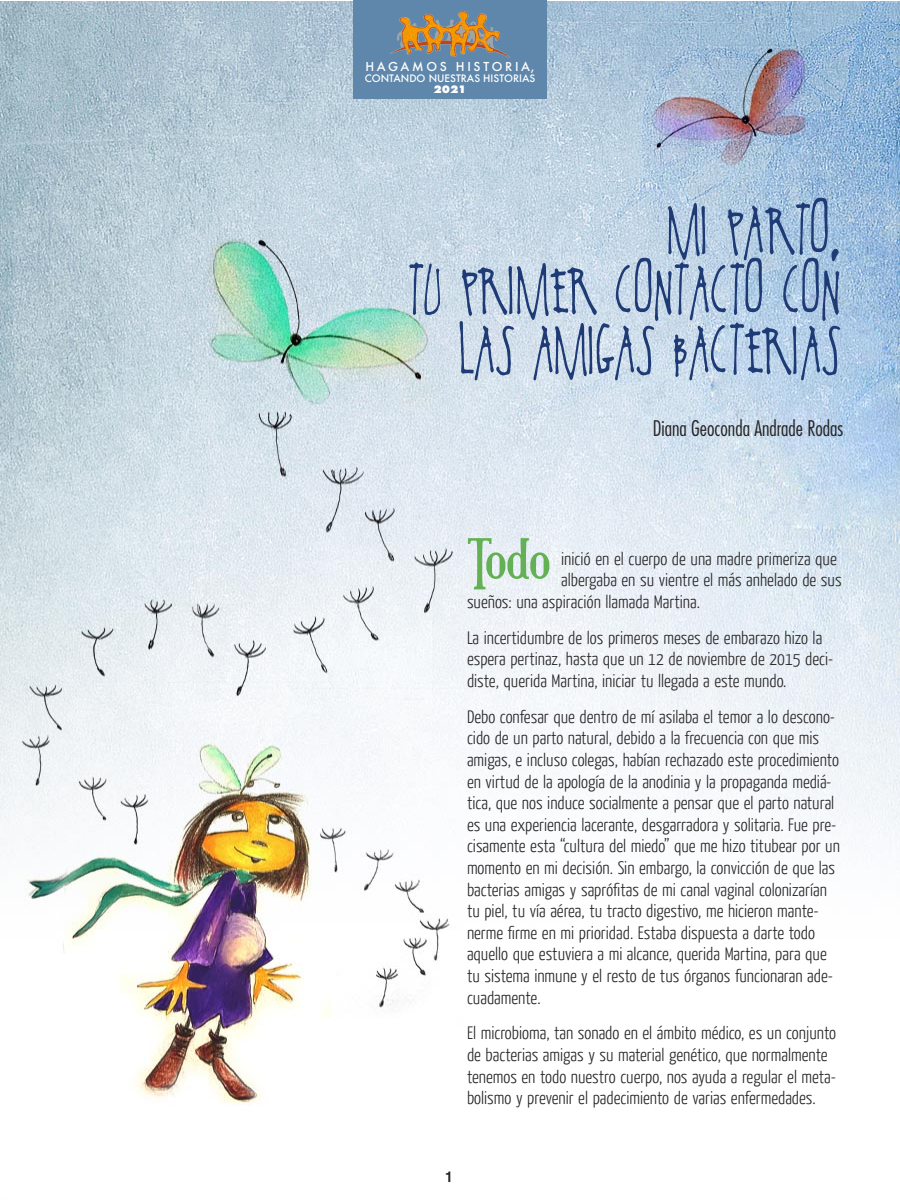
<style>
.page{position:relative;width:900px;height:1200px;background:#fff}
.page>*{position:absolute;margin:0;border:0;box-sizing:border-box;transform-origin:0 0}
.t1{font:82px/60px "Another Hand Font";letter-spacing:-.015em;color:#1f3b76;text-align:right}
.t2{font:60px "Euphorigenic";color:#63b154}
.t3{font:300 condensed 21px "Futura";color:#272526}
.t4{font:300 18px/21.6px "Yanone Kaffeesatz";color:#272526}
.t5{font:700 condensed 14px "Helvetica";color:#272526}
.t6{font:500 12px "Futura";letter-spacing:.225em;color:#fff}
.t7{font:500 10px "Futura";color:#fff}
.t8{font:800 10px "Futura";color:#fff}
</style>
<div class="page">
<img style="left:0;top:1px;width:900px;height:1103px">
<div style="left:353px;top:0;width:194px;height:98px;background:#5e87ab"></div>
<img style="left:389px;top:11px;width:121px;height:47px">
<p class="t6" style="left:365px;top:60px;width:171px">HAGAMOS HISTORIA,</p>
<p class="t7" style="left:365px;top:73px;width:172px">CONTANDO NUESTRAS HISTORIAS</p>
<p class="t8" style="left:433px;top:85px;width:35px">2021</p>
<p class="t1" style="left:668px;top:197px;width:177px">MI PARTO,</p>
<p class="t1" style="left:409px;top:257px;width:436px">TU PRIMER CONTACTO CON<br>LAS AMIGAS BACTERIAS</p>
<p class="t3" style="left:653px;top:419px;width:192px">Diana Geoconda Andrade Rodas</p>
<p class="t2" style="left:467px;top:523px;width:86px">Todo</p>
<p class="t4" style="left:561px;top:549px;width:277px">inició en el cuerpo de una madre primeriza que</p>
<p class="t4" style="left:561px;top:571px;width:282px">albergaba en su vientre el más anhelado de sus</p>
<p class="t4" style="left:467px;top:592px;width:234px">sueños: una aspiración llamada Martina.</p>
<p class="t4" style="left:467px;top:628px;width:368px">La incertidumbre de los primeros meses de embarazo hizo la espera pertinaz, hasta que un 12 de noviembre de 2015 deci&shy;diste, querida Martina, iniciar tu llegada a este mundo.</p>
<p class="t4" style="left:467px;top:707px;width:374px">Debo confesar que dentro de mí asilaba el temor a lo descono&shy;cido de un parto natural, debido a la frecuencia con que mis amigas, e incluso colegas, habían rechazado este procedimiento en virtud de la apología de la anodinia y la propaganda mediá&shy;tica, que nos induce socialmente a pensar que el parto natural es una experiencia lacerante, desgarradora y solitaria. Fue pre&shy;cisamente esta “cultura del miedo” que me hizo titubear por un momento en mi decisión. Sin embargo, la convicción de que las bacterias amigas y saprófitas de mi canal vaginal colonizarían tu piel, tu vía aérea, tu tracto digestivo, me hicieron mante&shy;nerme firme en mi prioridad. Estaba dispuesta a darte todo aquello que estuviera a mi alcance, querida Martina, para que tu sistema inmune y el resto de tus órganos funcionaran ade&shy;cuadamente.</p>
<p class="t4" style="left:467px;top:1024px;width:371px">El microbioma, tan sonado en el ámbito médico, es un conjunto de bacterias amigas y su material genético, que normalmente tenemos en todo nuestro cuerpo, nos ayuda a regular el meta&shy;bolismo y prevenir el padecimiento de varias enfermedades.</p>
<p class="t5" style="left:446px;top:1171px;width:8px">1</p>
</div>
